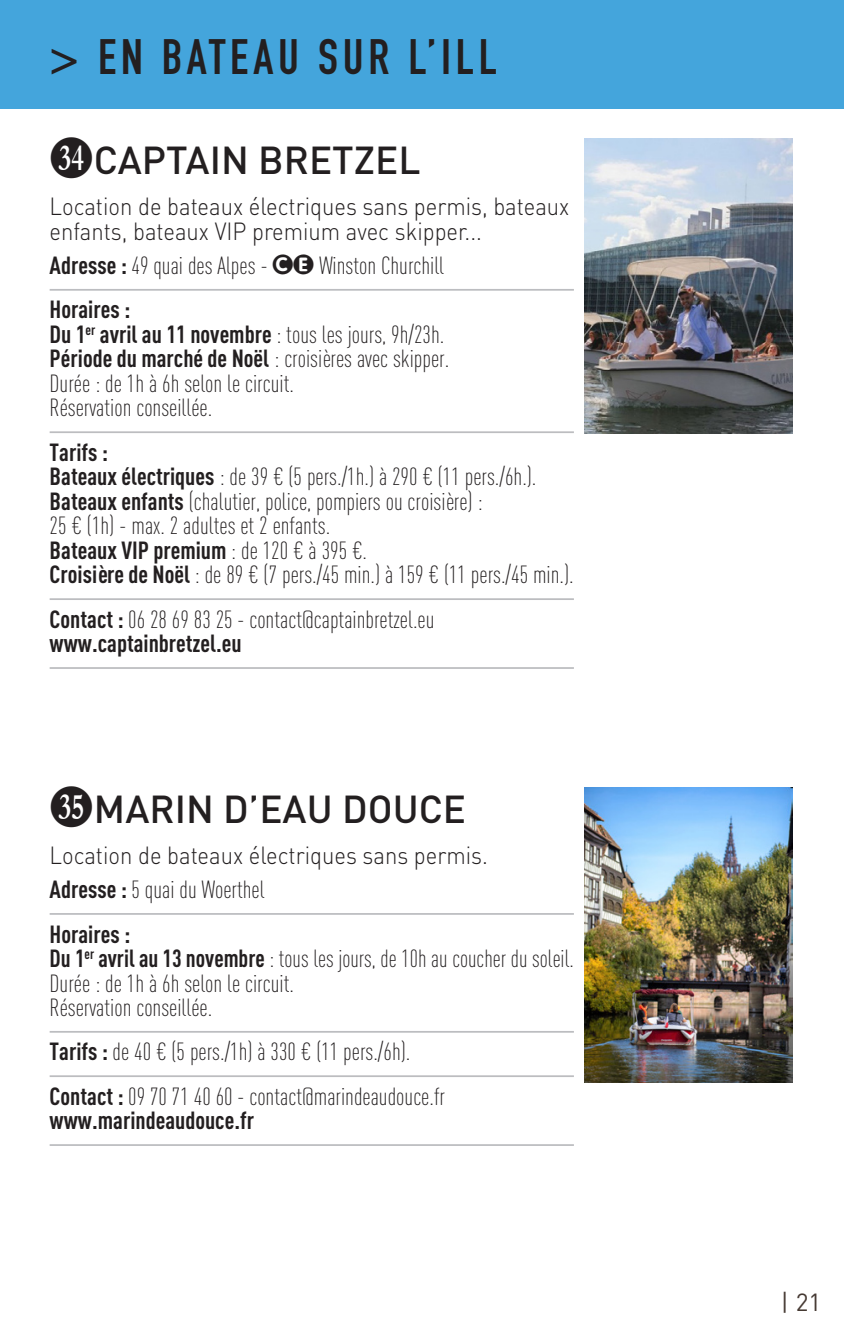
<style>
.page{position:relative;width:844px;height:1340px;background:#fff}
.page>*{position:absolute;margin:0;border:0;box-sizing:border-box;transform-origin:0 0}
.t1{font:49px "DIN Engschrift Std";letter-spacing:.1em;color:#231f20}
.Titre_fiche{font:500 38.5px "DIN";color:#231f20}
.paragraphe_avec_file{font:300 24.5px/24.5px "DIN Cond";color:#231f20}
.accroche{font:300 24.5px/24.5px "DIN";color:#231f20;scale:.9 1}
.t2{font:24.5px "DIN";color:#463a33}
.s1{font-family:"Numberpile";font-weight:400}
.s2{font-weight:700}
.s3{font-family:"Circled";font-weight:400}
</style>
<div class="page">
<div style="left:0;top:0;width:843px;height:109px;background:#44a5dc"></div>
<img style="left:584px;top:787px;width:208px;height:295px">
<img style="left:584px;top:139px;width:208px;height:295px">
<hr style="left:50px;top:289px;width:523px;height:2px;background:#bcbdc0">
<hr style="left:50px;top:431px;width:523px;height:2px;background:#bcbdc0">
<hr style="left:50px;top:598px;width:523px;height:2px;background:#bcbdc0">
<hr style="left:50px;top:667px;width:523px;height:2px;background:#bcbdc0">
<hr style="left:50px;top:913px;width:523px;height:1px;background:#bcbdc0">
<hr style="left:50px;top:1030px;width:523px;height:2px;background:#bcbdc0">
<hr style="left:50px;top:1075px;width:523px;height:2px;background:#bcbdc0">
<hr style="left:50px;top:1144px;width:523px;height:1px;background:#bcbdc0">
<p class="t1" style="left:50px;top:28px;width:449px">&gt; EN BATEAU SUR L’ILL</p>
<p class="Titre_fiche" style="left:50px;top:136px;width:372px"><span class="s1">c</span>CAPTAIN BRETZEL</p>
<p class="accroche" style="left:50px;top:194px;width:579px">Location de bateaux électriques sans permis, bateaux enfants, bateaux VIP premium avec skipper...</p>
<p class="paragraphe_avec_file" style="left:50px;top:253px;width:396px"><span class="s2">Adresse :</span> 49 quai des Alpes - <span class="s3">CE</span> Winston Churchill</p>
<p class="paragraphe_avec_file" style="left:50px;top:297px;width:401px"><span class="s2">Horaires :<br>Du 1</span><sup>er</sup> <span class="s2">avril au 11 novembre</span> : tous les jours, 9h/23h.<br><span class="s2">Période du marché de Noël</span> : croisières avec skipper.<br>Durée : de 1h à 6h selon le circuit.<br>Réservation conseillée.</p>
<p class="paragraphe_avec_file" style="left:50px;top:440px;width:525px"><span class="s2">Tarifs :<br>Bateaux électriques</span> : de 39 € (5 pers./1h.) à 290 € (11 pers./6h.).<br><span class="s2">Bateaux enfants</span> (chalutier, police, pompiers ou croisière) :<br>25 € (1h) - max. 2 adultes et 2 enfants.<br><span class="s2">Bateaux VIP premium</span> : de 120 € à 395 €.<br><span class="s2">Croisière de Noël</span> : de 89 € (7 pers./45 min.) à 159 € (11 pers./45 min.).</p>
<p class="paragraphe_avec_file" style="left:50px;top:607px;width:386px"><span class="s2">Contact :</span> 06 28 69 83 25 - contact@captainbretzel.eu <span class="s2">www.captainbretzel.eu</span></p>
<p class="Titre_fiche" style="left:50px;top:784px;width:418px"><span class="s1">d</span>MARIN D’EAU DOUCE</p>
<p class="accroche" style="left:50px;top:842px;width:488px">Location de bateaux électriques sans permis.</p>
<p class="paragraphe_avec_file" style="left:50px;top:877px;width:216px"><span class="s2">Adresse :</span> 5 quai du Woerthel</p>
<p class="paragraphe_avec_file" style="left:50px;top:921px;width:525px"><span class="s2">Horaires :<br>Du 1</span><sup>er</sup> <span class="s2">avril au 13 novembre</span> : tous les jours, de 10h au coucher du soleil.<br>Durée : de 1h à 6h selon le circuit.<br>Réservation conseillée.</p>
<p class="paragraphe_avec_file" style="left:50px;top:1039px;width:362px"><span class="s2">Tarifs :</span> de 40 € (5 pers./1h) à 330 € (11 pers./6h).</p>
<p class="paragraphe_avec_file" style="left:50px;top:1083px;width:397px"><span class="s2">Contact :</span> 09 70 71 40 60 - contact@marindeaudouce.fr <span class="s2">www.marindeaudouce.fr</span></p>
<p class="t2" style="left:780px;top:1286px;width:42px">| 21</p>
</div>
